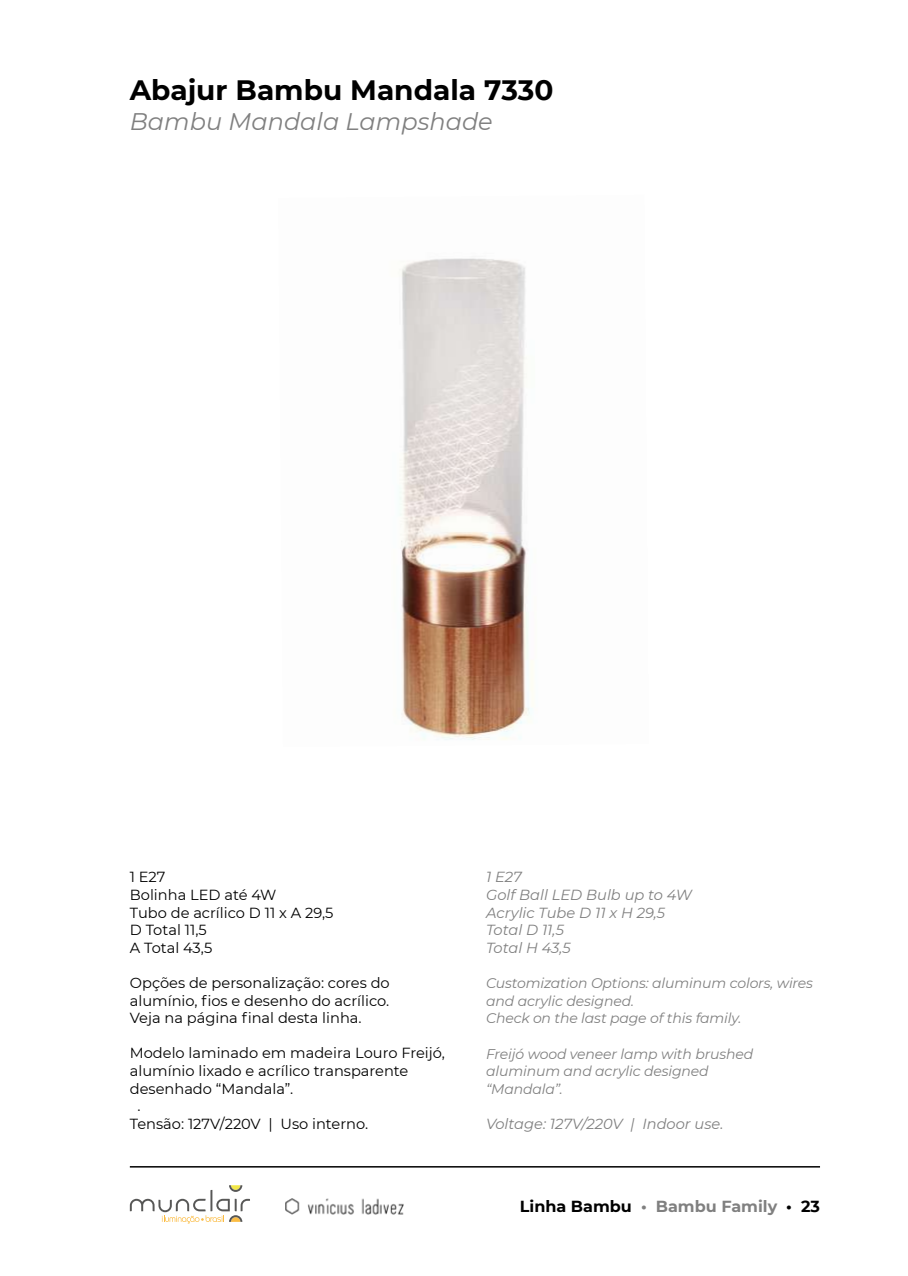
<style>
.page{position:relative;width:908px;height:1276px;background:#fff}
.page>*{position:absolute;margin:0;border:0;box-sizing:border-box;transform-origin:0 0}
.t1{font:700 28px "Montserrat";color:#000}
.t2{font:italic 24px "Montserrat";color:#808080}
.t3{font:700 16px "Montserrat";color:#000}
.t4{font:14.6px/17.6px "Montserrat";color:#000}
.t5{font:italic 14.6px/17.6px "Montserrat";color:#808080}
.t6{font:italic 14px/17.6px "Montserrat";letter-spacing:-.01em;color:#808080}
.s1{color:#808080}
</style>
<div class="page">
<img style="left:399px;top:258px;width:134px;height:482px">
<svg style="left:130px;top:1185px;width:120px;height:38px"></svg>
<hr style="left:130px;top:1166px;width:689px;height:1px;background:#000">
<img style="left:285px;top:1198px;width:119px;height:17px">
<h1 class="t1" style="left:130px;top:70px;width:425px">Abajur Bambu Mandala 7330</h1>
<h2 class="t2" style="left:130px;top:105px;width:364px">Bambu Mandala Lampshade</h2>
<p class="t4" style="left:130px;top:868px;width:205px">1 E27<br>Bolinha LED até 4W<br>Tubo de acrílico D 11 x A 29,5<br>D Total 11,5<br>A Total 43,5</p>
<p class="t4" style="left:130px;top:973px;width:261px;text-align:justify">Opções de personalização: cores do alumínio, fios e desenho do acrílico.<br>Veja na página final desta linha.</p>
<p class="t4" style="left:130px;top:1044px;width:316px">Modelo laminado em madeira Louro Freijó,</p>
<p class="t4" style="left:130px;top:1061px;width:280px">alumínio lixado e acrílico transparente</p>
<p class="t4" style="left:130px;top:1079px;width:165px">desenhado “Mandala”.</p>
<p class="t4" style="left:137px;top:1096px;width:5px">.</p>
<p class="t4" style="left:130px;top:1114px;width:240px">Tensão: 127V/220V | Uso interno.</p>
<p class="t5" style="left:486px;top:868px;width:207px">1 E27<br>Golf Ball LED Bulb up to 4W<br>Acrylic Tube D 11 x H 29,5<br>Total D 11,5<br>Total H 43,5</p>
<p class="t6" style="left:486px;top:974px;width:328px">Customization Options: aluminum colors, wires and acrylic designed.<br>Check on the last page of this family.</p>
<p class="t6" style="left:486px;top:1044px;width:269px">Freijó wood veneer lamp with brushed aluminum and acrylic designed “Mandala”.</p>
<p class="t5" style="left:486px;top:1114px;width:239px">Voltage: 127V/220V | Indoor use.</p>
<p class="t3" style="left:519px;top:1194px;width:301px">Linha Bambu <span class="s1">• Bambu Family</span> • 23</p>
</div>
